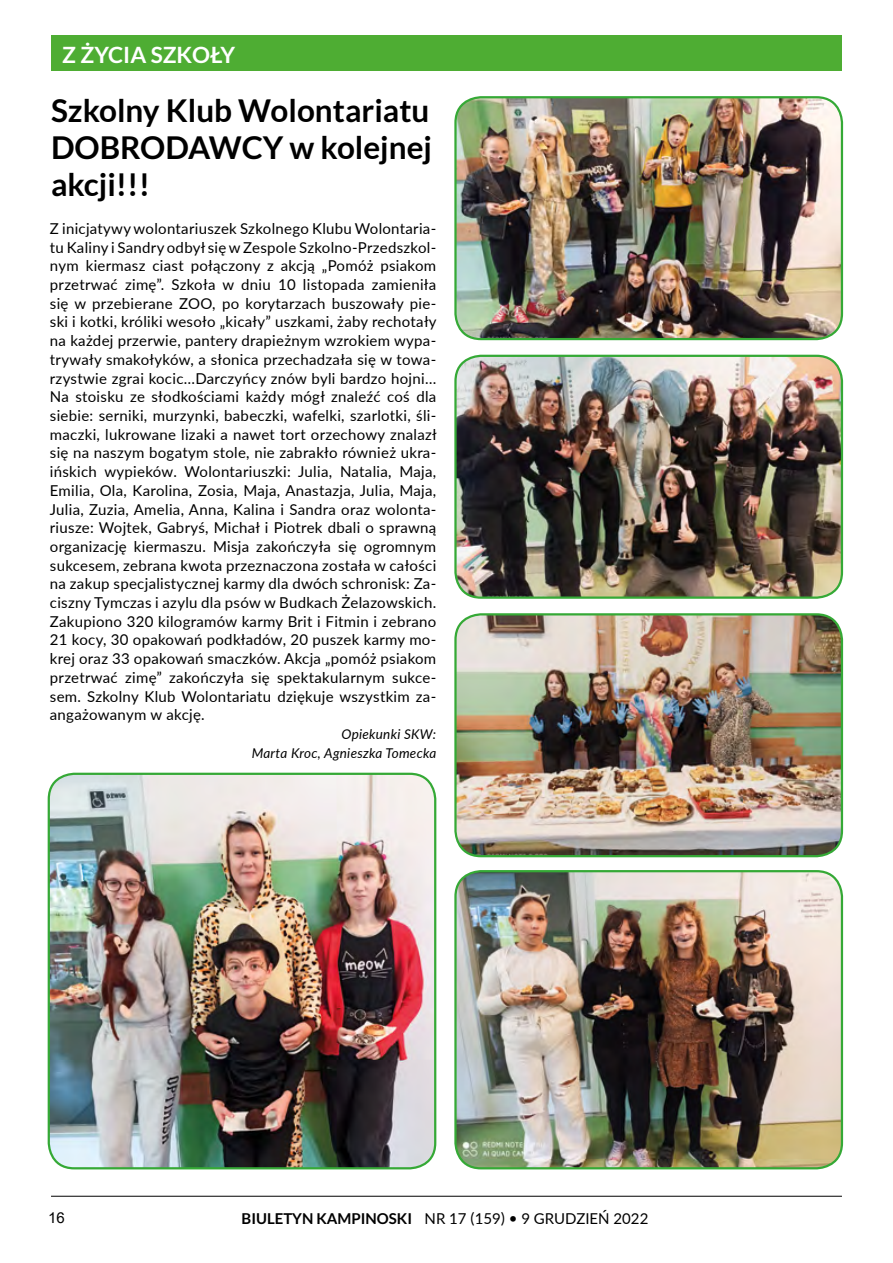
<style>
.page{position:relative;width:893px;height:1263px;background:#fff}
.page>*{position:absolute;margin:0;border:0;box-sizing:border-box;transform-origin:0 0}
.t1{font:700 31.5px/37.3px "Lato";color:#000;text-align:justify}
.t2{font:700 22.5px "Lato";color:#fff}
.t3{font:15px/18.8px "Lato";letter-spacing:.02em;color:#000;text-align:justify}
.t4{font:15px "Lato";color:#000}
.t5{font:15px "Arial";color:#000}
.t6{font:italic 13.5px/18.8px "Lato";letter-spacing:.02em;color:#000;text-align:right}
.s1{font-weight:700}
</style>
<div class="page">
<hr style="left:51px;top:1196px;width:791px;height:1px;background:#000">
<div style="left:51px;top:35px;width:791px;height:36px;background:#4ead33"></div>
<img style="left:49px;top:774px;width:386px;height:394px">
<div style="left:48px;top:773px;width:388px;height:396px;border:2px solid #35a936;border-radius:26px"></div>
<img style="left:457px;top:97px;width:385px;height:242px">
<div style="left:454px;top:96px;width:389px;height:244px;border:2px solid #35a936;border-radius:26px"></div>
<img style="left:455px;top:356px;width:387px;height:242px">
<div style="left:454px;top:355px;width:389px;height:244px;border:2px solid #35a936;border-radius:26px"></div>
<img style="left:457px;top:614px;width:385px;height:242px">
<div style="left:454px;top:613px;width:389px;height:244px;border:2px solid #35a936;border-radius:26px"></div>
<img style="left:457px;top:871px;width:385px;height:297px">
<div style="left:454px;top:870px;width:389px;height:299px;border:2px solid #35a936;border-radius:26px"></div>
<h2 class="t2" style="left:62px;top:42px;width:104px">zżycia szkoły</h2>
<h1 class="t1" style="left:51px;top:91px;width:383px">Szkolny Klub Wolontariatu DOBRODAWCY w kolejnej akcji!!!</h1>
<p class="t3" style="left:50px;top:218px;width:388px">Z inicjatywy wolontariuszek Szkolnego Klubu Wolontaria&shy;tu Kaliny i Sandry odbył się w Zespole Szkolno-Przedszkol&shy;nym kiermasz ciast połączony z akcją „Pomóż psiakom przetrwać zimę”. Szkoła w dniu 10 listopada zamieniła się w przebierane ZOO, po korytarzach buszowały pie&shy;ski i kotki, króliki wesoło „kicały” uszkami, żaby rechotały na każdej przerwie, pantery drapieżnym wzrokiem wypa&shy;trywały smakołyków, a słonica przechadzała się w towa&shy;rzystwie zgrai kocic…Darczyńcy znów byli bardzo hojni… Na stoisku ze słodkościami każdy mógł znaleźć coś dla siebie: serniki, murzynki, babeczki, wafelki, szarlotki, śli&shy;maczki, lukrowane lizaki a nawet tort orzechowy znalazł się na naszym bogatym stole, nie zabrakło również ukra&shy;ińskich wypieków. Wolontariuszki: Julia, Natalia, Maja, Emilia, Ola, Karolina, Zosia, Maja, Anastazja, Julia, Maja, Julia, Zuzia, Amelia, Anna, Kalina i Sandra oraz wolonta&shy;riusze: Wojtek, Gabryś, Michał i Piotrek dbali o sprawną organizację kiermaszu. Misja zakończyła się ogromnym sukcesem, zebrana kwota przeznaczona została w całości na zakup specjalistycznej karmy dla dwóch schronisk: Za&shy;ciszny Tymczas i azylu dla psów w Budkach Żelazowskich.<br>Zakupiono 320 kilogramów karmy Brit i Fitmin i zebrano 21 kocy, 30 opakowań podkładów, 20 puszek karmy mo&shy;krej oraz 33 opakowań smaczków. Akcja „pomóż psiakom przetrwać zimę” zakończyła się spektakularnym sukce&shy;sem. Szkolny Klub Wolontariatu dziękuje wszystkim za&shy;angażowanym w akcję.</p>
<p class="t6" style="left:252px;top:724px;width:186px">Opiekunki SKW:<br>Marta Kroc, Agnieszka Tomecka</p>
<p class="t5" style="left:48px;top:1207px;width:18px">16</p>
<p class="t4" style="left:242px;top:1208px;width:408px"><span class="s1">Biuletyn KAMPINOSKI</span> NR 17 (159) • 9 grudzień 2022</p>
</div>
